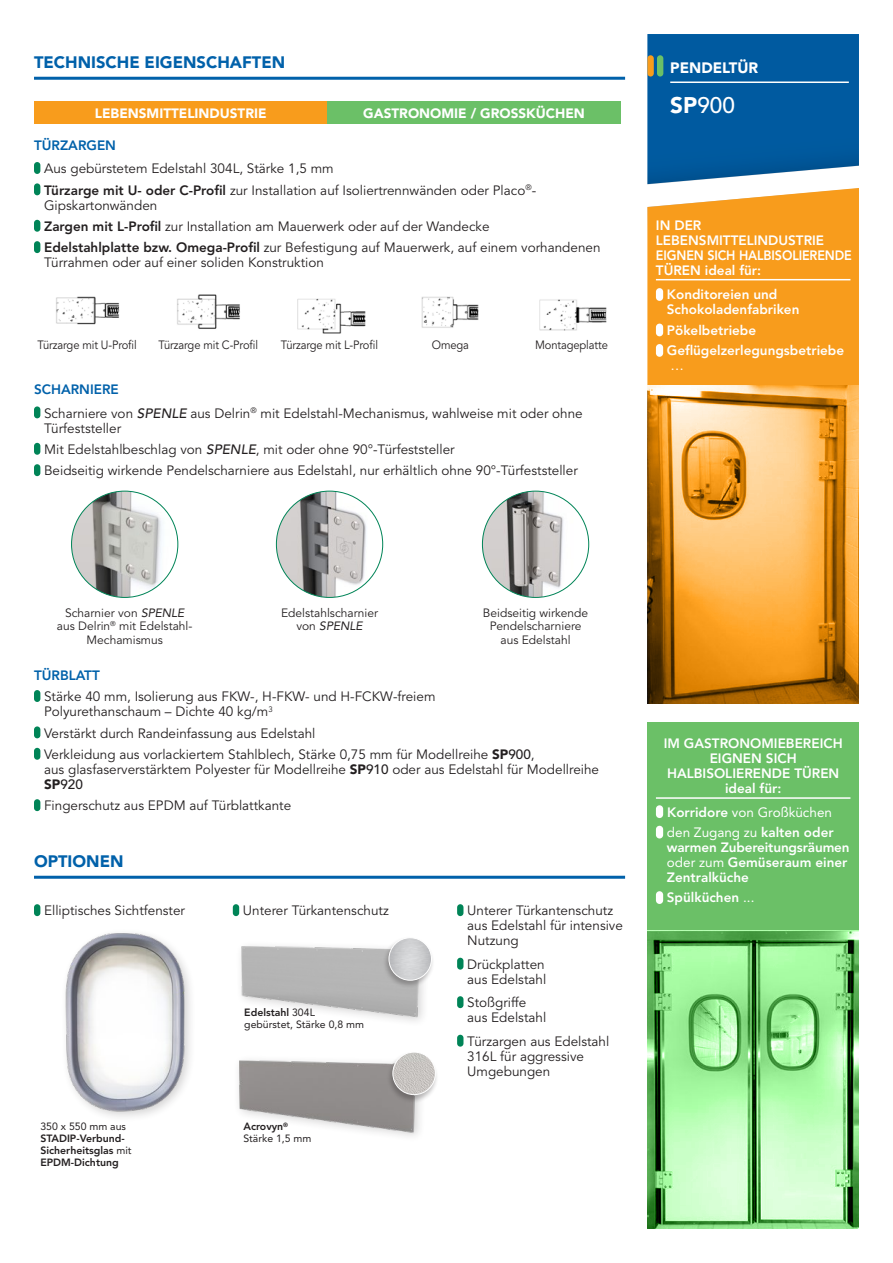
<style>
.page{position:relative;width:893px;height:1263px;background:#fff}
.page>*{position:absolute;margin:0;border:0;box-sizing:border-box;transform-origin:0 0}
.t1{font:500 22.5px "Avenir LT Std";color:#fff}
.t2{font:900 16.5px "Avenir LT Std";color:#0161aa}
.t3{font:900 15px "Avenir LT Std";color:#fff}
.t4{font:13.5px/15px "Avenir LT Std";color:#231f20}
.t5{font:800 13.5px/15px "Avenir LT Std";color:#fff}
.t6{font:900 13.5px "Avenir LT Std";color:#fff}
.t7{font:13.5px/20.4px "Avenir LT Std";color:#fff}
.t8{font:800 13.5px "Avenir LT Std";color:#0161aa}
.t9{font:12px/13.5px "Avenir LT Std";color:#231f20;text-align:center}
.t10{font:12px "Avenir LT Std";color:#231f20;scale:.93 1}
.t11{font:10.5px/12px "Avenir LT Std";color:#231f20}
.t12{font:800 10.5px/12px "Avenir LT Std";color:#231f20}
.s1{font-weight:800}
.s2{font-weight:800;color:#0161aa}
.s3{font-weight:500;font-style:italic}
.s4{font-weight:900}
.s5{font-style:italic}
.s6{font-weight:500}
.s7{font-weight:400}
</style>
<div class="page">
<div style="left:647px;top:723px;width:212px;height:506px;background:#6bc067"></div>
<div style="left:647px;top:188px;width:212px;height:197px;background:#f89c1c"></div>
<svg style="left:647px;top:34px;width:212px;height:150px;background:#1063a4"></svg>
<div style="left:657px;top:55px;width:6px;height:22px;background:#6bc067;border-radius:3px"></div>
<div style="left:647px;top:55px;width:7px;height:22px;background:#f89c1c;border-radius:3px"></div>
<div style="left:34px;top:101px;width:293px;height:23px;background:#f89c1c"></div>
<div style="left:327px;top:101px;width:294px;height:23px;background:#6bc067"></div>
<div style="left:233px;top:1054px;width:193px;height:89px;background:#231f20;opacity:.2"></div>
<img style="left:239px;top:1057px;width:176px;height:81px">
<div style="left:34px;top:162px;width:6px;height:12px;background:#008457;border-radius:3px"></div>
<div style="left:34px;top:183px;width:6px;height:12px;background:#008457;border-radius:3px"></div>
<div style="left:34px;top:220px;width:6px;height:12px;background:#008457;border-radius:3px"></div>
<div style="left:34px;top:241px;width:6px;height:12px;background:#008457;border-radius:3px"></div>
<div style="left:34px;top:406px;width:6px;height:12px;background:#008457;border-radius:3px"></div>
<div style="left:34px;top:443px;width:6px;height:12px;background:#008457;border-radius:3px"></div>
<div style="left:34px;top:464px;width:6px;height:12px;background:#008457;border-radius:3px"></div>
<div style="left:34px;top:690px;width:6px;height:12px;background:#008457;border-radius:3px"></div>
<div style="left:34px;top:726px;width:6px;height:12px;background:#008457;border-radius:3px"></div>
<div style="left:34px;top:748px;width:6px;height:12px;background:#008457;border-radius:3px"></div>
<div style="left:34px;top:799px;width:6px;height:12px;background:#008457;border-radius:3px"></div>
<img style="left:56px;top:296px;width:64px;height:29px">
<img style="left:421px;top:296px;width:58px;height:32px">
<img style="left:539px;top:299px;width:68px;height:32px">
<img style="left:297px;top:298px;width:69px;height:36px">
<img style="left:177px;top:294px;width:63px;height:35px">
<img style="left:72px;top:491px;width:106px;height:106px;border-radius:53px">
<img style="left:276px;top:491px;width:107px;height:106px;border-radius:53px">
<img style="left:482px;top:491px;width:107px;height:106px;border-radius:53px">
<hr style="left:670px;top:81px;width:179px;height:2px;background:#fff">
<img style="left:647px;top:385px;width:212px;height:319px">
<div style="left:235px;top:940px;width:195px;height:88px;background:#231f20;opacity:.2"></div>
<img style="left:241px;top:943px;width:179px;height:85px">
<div style="left:386px;top:1051px;width:53px;height:52px;background:#231f20;opacity:.3"></div>
<img style="left:393px;top:1052px;width:42px;height:42px;border-radius:21px">
<div style="left:392px;top:1052px;width:44px;height:43px;border:1px solid #fff;border-radius:50%"></div>
<div style="left:382px;top:936px;width:53px;height:53px;background:#231f20;opacity:.3"></div>
<img style="left:389px;top:938px;width:42px;height:42px;border-radius:21px">
<div style="left:389px;top:937px;width:43px;height:43px;border:1px solid #fff;border-radius:50%"></div>
<img style="left:65px;top:933px;width:125px;height:181px">
<hr style="left:34px;top:77px;width:591px;height:3px;background:#0161aa">
<hr style="left:34px;top:876px;width:591px;height:3px;background:#0161aa">
<hr style="left:656px;top:279px;width:194px;height:1px;background:#fff">
<div style="left:656px;top:288px;width:7px;height:13px;background:#fff;border-radius:4px"></div>
<div style="left:656px;top:324px;width:7px;height:12px;background:#fff;border-radius:4px"></div>
<div style="left:656px;top:344px;width:7px;height:13px;background:#fff;border-radius:4px"></div>
<hr style="left:656px;top:797px;width:194px;height:2px;background:#fff">
<div style="left:656px;top:805px;width:7px;height:13px;background:#fff;border-radius:4px"></div>
<div style="left:656px;top:826px;width:7px;height:12px;background:#fff;border-radius:4px"></div>
<div style="left:656px;top:891px;width:7px;height:13px;background:#fff;border-radius:4px"></div>
<div style="left:457px;top:904px;width:6px;height:12px;background:#008457;border-radius:3px"></div>
<div style="left:457px;top:958px;width:6px;height:12px;background:#008457;border-radius:3px"></div>
<div style="left:457px;top:996px;width:6px;height:12px;background:#008457;border-radius:3px"></div>
<div style="left:457px;top:1035px;width:6px;height:12px;background:#008457;border-radius:3px"></div>
<img style="left:647px;top:930px;width:211px;height:299px">
<div style="left:233px;top:904px;width:6px;height:12px;background:#008457;border-radius:3px"></div>
<div style="left:34px;top:904px;width:6px;height:12px;background:#008457;border-radius:3px"></div>
<p class="t2" style="left:34px;top:52px;width:253px">TECHNISCHE EIGENSCHAFTEN</p>
<p class="t6" style="left:95px;top:105px;width:173px">LEBENSMITTELINDUSTRIE</p>
<p class="t6" style="left:363px;top:105px;width:223px">GASTRONOMIE / GROSSKÜCHEN</p>
<p class="t8" style="left:34px;top:137px;width:83px">TÜRZARGEN</p>
<p class="t4" style="left:44px;top:158px;width:494px;line-height:21.5px">Aus gebürstetem Edelstahl 304L, Stärke 1,5 mm<br><span class="s1">Türzarge mit U- oder C-Profil</span> zur Installation auf Isoliertrennwänden oder Placo<sup>®</sup>-</p>
<p class="t4" style="left:44px;top:195px;width:558px;line-height:21.5px">Gipskartonwänden<br><span class="s1">Zargen mit L-Profil</span> zur Installation am Mauerwerk oder auf der Wandecke<br><span class="s1">Edelstahlplatte bzw. Omega-Profil</span> zur Befestigung auf Mauerwerk, auf einem vorhandenen</p>
<p class="t4" style="left:44px;top:256px;width:281px">Türrahmen oder auf einer soliden Konstruktion</p>
<p class="t10" style="left:37px;top:338px;width:108px">Türzarge mit U-Profil</p>
<p class="t10" style="left:158px;top:338px;width:109px">Türzarge mit C-Profil</p>
<p class="t10" style="left:281px;top:338px;width:106px">Türzarge mit L-Profil</p>
<p class="t10" style="left:432px;top:338px;width:41px">Omega</p>
<p class="t10" style="left:535px;top:338px;width:80px">Montageplatte</p>
<p class="t4" style="left:44px;top:378px;width:540px;line-height:23.5px;text-indent:-10px"><span class="s2">SCHARNIERE<br></span>Scharniere von <span class="s3">SPENLE</span> aus Delrin<sup>®</sup> mit Edelstahl-Mechanismus, wahlweise mit oder ohne</p>
<p class="t4" style="left:44px;top:418px;width:535px;line-height:21.5px">Türfeststeller<br>Mit Edelstahlbeschlag von <span class="s3">SPENLE</span>, mit oder ohne 90°-Türfeststeller<br>Beidseitig wirkende Pendelscharniere aus Edelstahl, nur erhältlich ohne 90°-Türfeststeller</p>
<p class="t3" style="left:670px;top:59px;width:90px">PENDELTÜR</p>
<h1 class="t1" style="left:670px;top:92px;width:66px"><span class="s4">SP</span>900</h1>
<p class="t5" style="left:656px;top:218px;width:197px">IN DER<br>LEBENSMITTELINDUSTRIE<br>EIGNEN SICH HALBISOLIERENDE<br>TÜREN ideal für:</p>
<p class="t5" style="left:667px;top:287px;width:134px">Konditoreien und<br>Schokoladenfabriken</p>
<p class="t5" style="left:667px;top:320px;width:179px;line-height:20.4px">Pökelbetriebe<br>Geflügelzerlegungsbetriebe</p>
<p class="t7" style="left:671px;top:355px;width:15px">…</p>
<p class="t9" style="left:57px;top:606px;width:137px">Scharnier von <span class="s5">SPENLE </span>aus Delrin<sup>®</sup> mit Edelstahl-<br>Mechamismus</p>
<p class="t9" style="left:281px;top:606px;width:99px">Edelstahlscharnier von <span class="s5">SPENLE</span></p>
<p class="t9" style="left:483px;top:606px;width:107px">Beidseitig wirkende<br>Pendelscharniere aus Edelstahl</p>
<p class="t8" style="left:34px;top:667px;width:67px">TÜRBLATT</p>
<p class="t4" style="left:44px;top:689px;width:393px">Stärke 40 mm, Isolierung aus FKW-, H-FKW- und H-FCKW-freiem<br>Polyurethanschaum – Dichte 40 kg/m<sup>3</sup></p>
<p class="t4" style="left:44px;top:723px;width:492px;line-height:21.5px">Verstärkt durch Randeinfassung aus Edelstahl<br>Verkleidung aus vorlackiertem Stahlblech, Stärke 0,75 mm für Modellreihe <span class="s4">SP</span><span class="s6">900</span>,</p>
<p class="t4" style="left:44px;top:762px;width:556px">aus glasfaserverstärktem Polyester für Modellreihe <span class="s4">SP</span><span class="s6">910</span> oder aus Edelstahl für Modellreihe<br><span class="s4">SP</span><span class="s6">920</span></p>
<p class="t4" style="left:44px;top:799px;width:249px">Fingerschutz aus EPDM auf Türblattkante</p>
<p class="t2" style="left:34px;top:851px;width:91px">OPTIONEN</p>
<p class="t4" style="left:44px;top:903px;width:142px">Elliptisches Sichtfenster</p>
<p class="t11" style="left:40px;top:1121px;width:87px">350 x 550 mm aus</p>
<p class="t12" style="left:40px;top:1132px;width:93px">STADIP-Verbund-<br>Sicherheitsglas <span class="s7">mit<br></span>EPDM-Dichtung</p>
<p class="t4" style="left:243px;top:903px;width:147px">Unterer Türkantenschutz</p>
<p class="t11" style="left:244px;top:1006px;width:121px"><span class="s1">Edelstahl</span> 304L gebürstet, Stärke 0,8 mm</p>
<p class="t11" style="left:243px;top:1121px;width:70px"><span class="s1">Acrovyn</span><sup>®<br></sup>Stärke 1,5 mm</p>
<p class="t4" style="left:467px;top:903px;width:157px">Unterer Türkantenschutz aus Edelstahl für intensive<br>Nutzung</p>
<p class="t4" style="left:467px;top:957px;width:81px">Drückplatten aus Edelstahl</p>
<p class="t4" style="left:467px;top:995px;width:81px">Stoßgriffe aus Edelstahl</p>
<p class="t4" style="left:467px;top:1034px;width:144px">Türzargen aus Edelstahl<br>316L für aggressive<br>Umgebungen</p>
<p class="t5" style="left:664px;top:736px;width:180px;text-align:center">IM GASTRONOMIEBEREICH<br>EIGNEN SICH<br>HALBISOLIERENDE TÜREN ideal für:</p>
<p class="t7" style="left:667px;top:802px;width:168px"><span class="s1">Korridore</span> von Großküchen den Zugang zu <span class="s1">kalten oder</span></p>
<p class="t5" style="left:667px;top:840px;width:184px">warmen Zubereitungsräumen <span class="s7">oder zum</span> Gemüseraum einer<br>Zentralküche</p>
<p class="t5" style="left:667px;top:890px;width:89px">Spülküchen <span class="s7">...</span></p>
</div>
